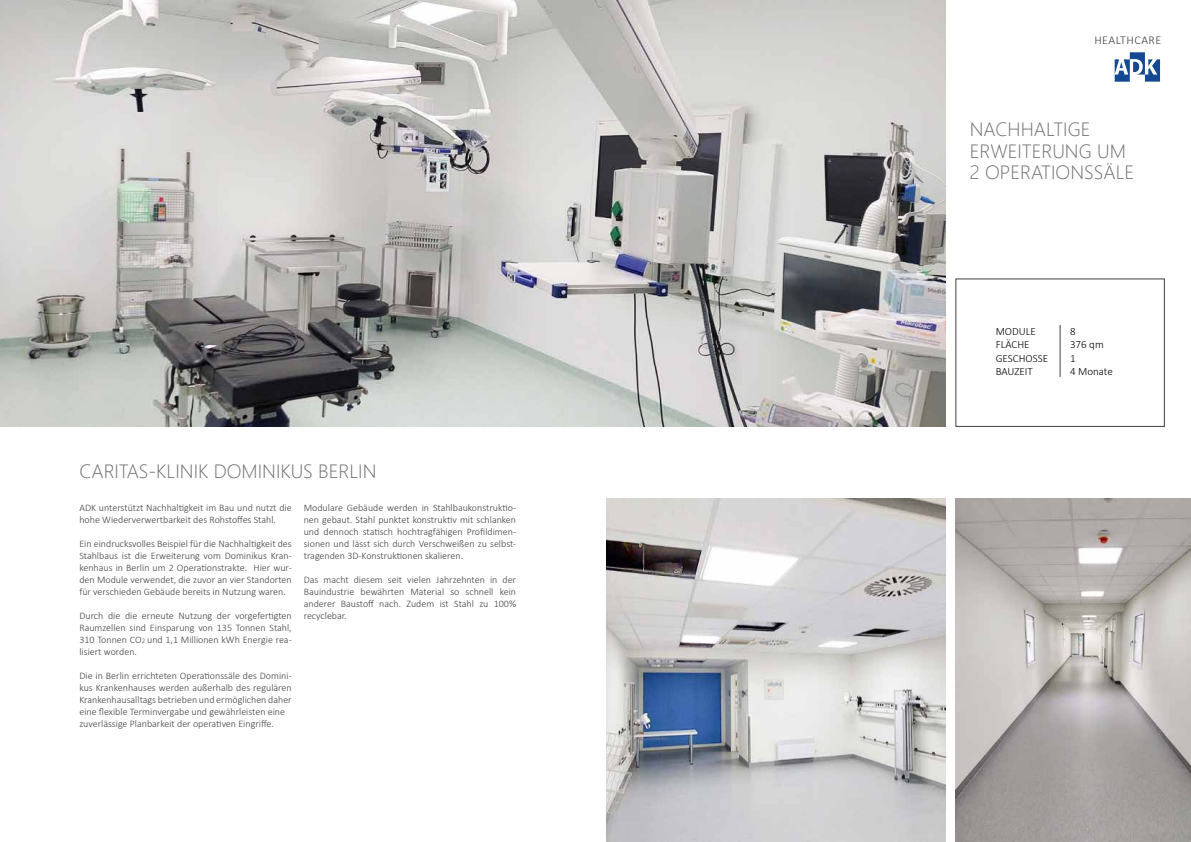
<style>
.page{position:relative;width:1191px;height:842px;background:#fff}
.page>*{position:absolute;margin:0;border:0;box-sizing:border-box;transform-origin:0 0}
.t1{font:18px/21.6px "Microsoft Ya Hei UI Light";color:#71706f}
.t2{font:300 12px "Calibri";letter-spacing:.04em;color:#424141}
.t3{font:300 11px/13.2px "Calibri";color:#000}
.t4{font:300 10px/12px "Calibri";color:#424141;text-align:justify}
.s1{font-size:7px}
</style>
<div class="page">
<img style="left:0;top:0;width:945px;height:427px">
<hr style="left:1059px;top:325px;width:1px;height:52px;background:#3f3f3e">
<img style="left:955px;top:499px;width:236px;height:343px">
<img style="left:607px;top:499px;width:338px;height:343px">
<svg style="left:1114px;top:52px;width:46px;height:30px"></svg>
<h1 class="t1" style="left:79px;top:461px;width:299px">CARITAS-KLINIK DOMINIKUS BERLIN</h1>
<p class="t4" style="left:79px;top:501px;width:214px">ADK unterstützt Nachhaltigkeit im Bau und nutzt die hohe Wiederverwertbarkeit des Rohstoffes Stahl.</p>
<p class="t4" style="left:79px;top:537px;width:214px">Ein eindrucksvolles Beispiel für die Nachhaltigkeit des Stahlbaus ist die Erweiterung vom Dominikus Kran&shy;kenhaus in Berlin um 2 Operationstrakte. Hier wur&shy;den Module verwendet, die zuvor an vier Standorten für verschieden Gebäude bereits in Nutzung waren.</p>
<p class="t4" style="left:79px;top:609px;width:214px">Durch die die erneute Nutzung der vorgefertigten Raumzellen sind Einsparung von 135 Tonnen Stahl, 310 Tonnen CO<span class="s1">2</span> und 1,1 Millionen kWh Energie rea&shy;lisiert worden.</p>
<p class="t4" style="left:79px;top:669px;width:214px;text-align:left">Die in Berlin errichteten Operationssäle des Domini&shy;kus Krankenhauses werden außerhalb des regulären Krankenhausalltags betrieben und ermöglichen daher eine flexible Terminvergabe und gewährleisten eine zuverlässige Planbarkeit der operativen Eingriffe.</p>
<p class="t4" style="left:304px;top:501px;width:214px">Modulare Gebäude werden in Stahlbaukonstruktio&shy;nen gebaut. Stahl punktet konstruktiv mit schlanken und dennoch statisch hochtragfähigen Profildimen&shy;sionen und lässt sich durch Verschweißen zu selbst&shy;tragenden 3D-Konstruktionen skalieren.</p>
<p class="t4" style="left:304px;top:573px;width:214px">Das macht diesem seit vielen Jahrzehnten in der Bauindustrie bewährten Material so schnell kein anderer Baustoff nach. Zudem ist Stahl zu 100% recyclebar.</p>
<p class="t2" style="left:1094px;top:33px;width:68px">HEALTHCARE</p>
<h1 class="t1" style="left:969px;top:119px;width:166px">NACHHALTIGE<br>ERWEITERUNG UM<br>2 OPERATIONSSÄLE</h1>
<p class="t3" style="left:995px;top:325px;width:54px">MODULE<br>FLÄCHE<br>GESCHOSSE<br>BAUZEIT</p>
<p class="t3" style="left:1070px;top:325px;width:44px">8<br>376 qm<br>1<br>4 Monate</p>
</div>
